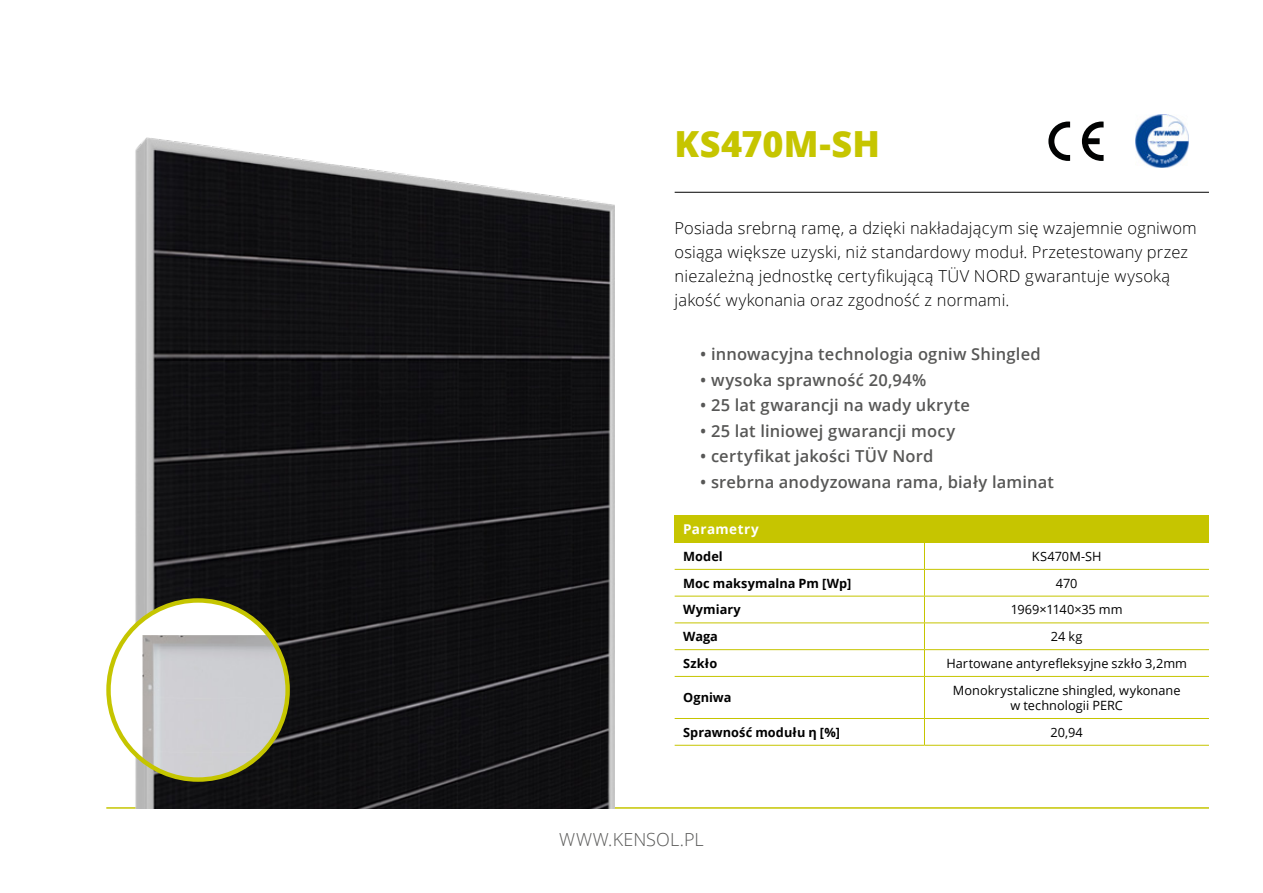
<style>
.page{position:relative;width:1263px;height:893px;background:#fff}
.page>*{position:absolute;margin:0;border:0;box-sizing:border-box;transform-origin:0 0}
.t1{font:800 36px "Open Sans";letter-spacing:.005em;color:#c6c500}
.t2{font:300 18px "Open Sans";letter-spacing:.005em;color:#575756}
.t3{font:300 16.5px/24px "Open Sans";letter-spacing:.01em;color:#000}
.t4{font:600 16.5px "Open Sans";letter-spacing:.01em;color:#575756}
.t5{font:700 13.5px "Open Sans";letter-spacing:.035em;color:#fff}
.t6{font:12.75px/15.3px "Open Sans";letter-spacing:.005em;color:#000;text-align:center}
.t7{font:700 12.75px "Open Sans";letter-spacing:.005em;color:#000}
</style>
<div class="page">
<hr style="left:106px;top:807px;width:1103px;height:2px;background:#c5c500">
<hr style="left:675px;top:192px;width:534px;height:1px;background:#000">
<div style="left:675px;top:515px;width:534px;height:28px;background:#c6c500"></div>
<hr style="left:675px;top:569px;width:249px;height:1px;background:#c6c500">
<hr style="left:924px;top:569px;width:285px;height:1px;background:#c6c500">
<hr style="left:675px;top:596px;width:249px;height:1px;background:#c6c500">
<hr style="left:924px;top:596px;width:285px;height:1px;background:#c6c500">
<hr style="left:675px;top:622px;width:249px;height:1px;background:#c6c500">
<hr style="left:924px;top:622px;width:285px;height:1px;background:#c6c500">
<hr style="left:675px;top:649px;width:249px;height:1px;background:#c6c500">
<hr style="left:924px;top:649px;width:285px;height:1px;background:#c6c500">
<svg style="left:924px;top:543px;width:1px;height:133px"></svg>
<hr style="left:675px;top:676px;width:249px;height:1px;background:#c6c500">
<hr style="left:924px;top:676px;width:285px;height:1px;background:#c6c500">
<hr style="left:924px;top:677px;width:1px;height:41px;background:#c6c500">
<hr style="left:675px;top:718px;width:249px;height:1px;background:#c6c500">
<hr style="left:924px;top:718px;width:285px;height:1px;background:#c6c500">
<svg style="left:924px;top:719px;width:1px;height:26px"></svg>
<hr style="left:675px;top:745px;width:249px;height:1px;background:#c6c500">
<hr style="left:924px;top:745px;width:285px;height:1px;background:#c6c500">
<img style="left:1135px;top:115px;width:53px;height:53px">
<svg style="left:1048px;top:122px;width:22px;height:39px"></svg>
<svg style="left:1082px;top:122px;width:21px;height:39px"></svg>
<img style="left:133px;top:138px;width:481px;height:671px">
<div style="left:109px;top:600px;width:179px;height:180px;background:#fff;border-radius:50%"></div>
<img style="left:142px;top:635px;width:146px;height:145px">
<div style="left:106px;top:598px;width:184px;height:184px;border:4px solid #c5c500;border-radius:50%"></div>
<h1 class="t1" style="left:675px;top:117px;width:207px">KS470M-SH</h1>
<p class="t3" style="left:675px;top:216px;width:524px">Posiada srebrną ramę, a dzięki nakładającym się wzajemnie ogniwom osiąga większe uzyski, niż standardowy moduł. Przetestowany przez niezależną jednostkę certyfikującą TÜV NORD gwarantuje wysoką jakość wykonania oraz zgodność z normami.</p>
<p class="t4" style="left:700px;top:343px;width:342px">• innowacyjna technologia ogniw Shingled</p>
<p class="t4" style="left:700px;top:368px;width:228px">• wysoka sprawność 20,94%</p>
<p class="t4" style="left:700px;top:394px;width:271px">• 25 lat gwarancji na wady ukryte</p>
<p class="t4" style="left:700px;top:419px;width:257px">• 25 lat liniowej gwarancji mocy</p>
<p class="t4" style="left:700px;top:445px;width:235px">• certyfikat jakości TÜV Nord</p>
<p class="t4" style="left:700px;top:470px;width:355px">• srebrna anodyzowana rama, biały laminat</p>
<p class="t5" style="left:683px;top:520px;width:77px">Parametry</p>
<p class="t7" style="left:683px;top:547px;width:41px">Model</p>
<p class="t6" style="left:1032px;top:548px;width:71px">KS470M-SH</p>
<p class="t7" style="left:683px;top:574px;width:170px">Moc maksymalna Pm [Wp]</p>
<p class="t6" style="left:1056px;top:575px;width:23px">470</p>
<p class="t7" style="left:683px;top:601px;width:59px">Wymiary</p>
<p class="t6" style="left:1011px;top:602px;width:113px">1969×1140×35 mm</p>
<p class="t7" style="left:683px;top:627px;width:36px">Waga</p>
<p class="t6" style="left:1051px;top:628px;width:33px">24 kg</p>
<p class="t7" style="left:683px;top:654px;width:36px">Szkło</p>
<p class="t6" style="left:946px;top:655px;width:242px">Hartowane antyrefleksyjne szkło 3,2mm</p>
<p class="t7" style="left:683px;top:689px;width:50px">Ogniwa</p>
<p class="t6" style="left:953px;top:682px;width:229px">Monokrystaliczne shingled, wykonane w technologii PERC</p>
<p class="t7" style="left:683px;top:723px;width:158px">Sprawność modułu η [%]</p>
<p class="t6" style="left:1050px;top:724px;width:34px">20,94</p>
<p class="t2" style="left:559px;top:827px;width:146px">WWW.KENSOL.PL</p>
</div>
